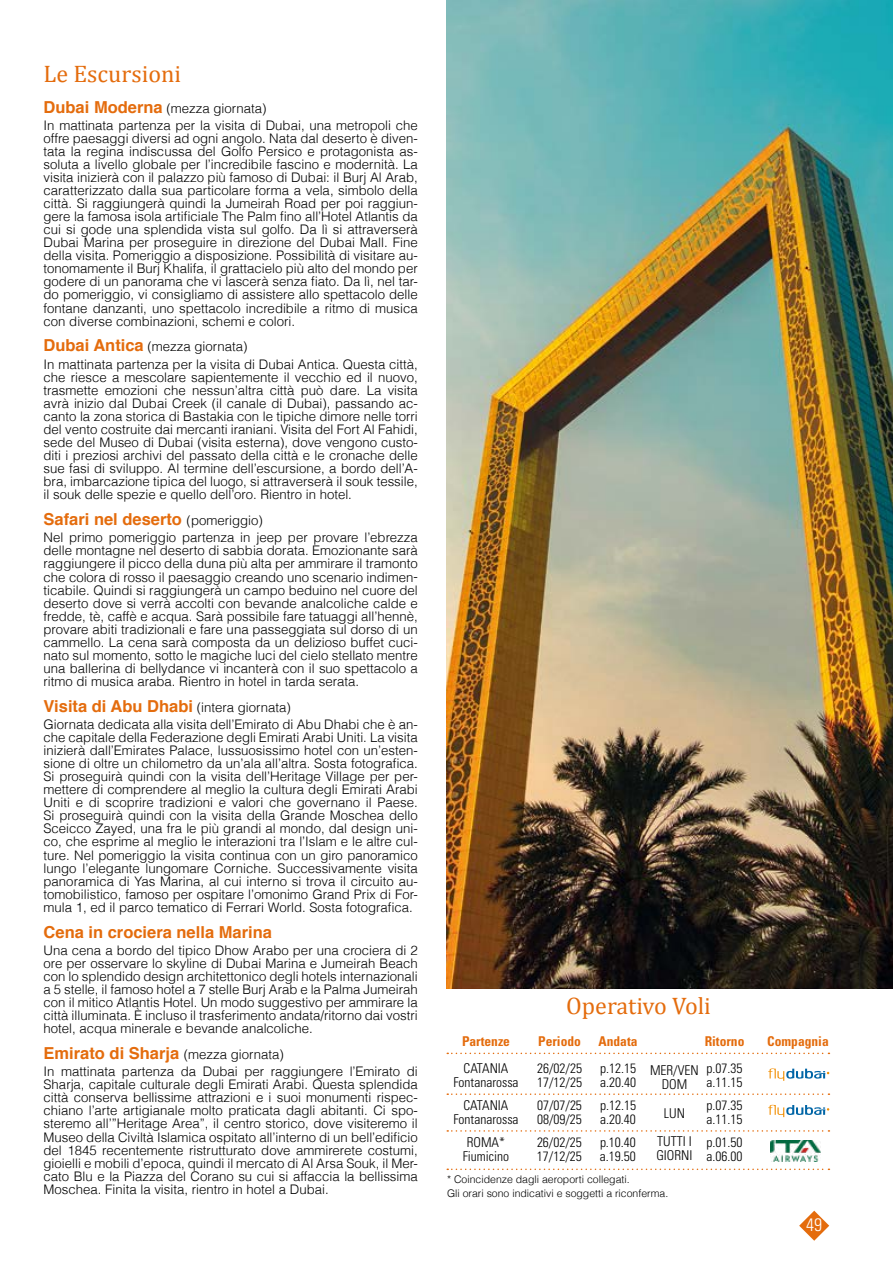
<style>
.page{position:relative;width:893px;height:1263px;background:#fff}
.page>*{position:absolute;margin:0;border:0;box-sizing:border-box;transform-origin:0 0}
.t1{font:24px "Cambria";color:#e46c0d}
.t2{font:300 condensed 18px "Univers LT Std";color:#fff}
.t3{font:700 16.5px "Helvetica";color:#e46c0d}
.t4{font:300 condensed 13.5px/14.2px "Univers LT Std";color:#000;text-align:center}
.t5{font:700 condensed 13.5px "Univers LT Std";color:#e46c0d}
.t6{font:300 13.2px/13px "Helvetica";color:#000;text-align:justify}
.t7{font:300 10.5px/13.5px "Helvetica";color:#000}
.s1{font-weight:700;font-size:16.5px;color:#e46c0d}
.s2{font-weight:300;font-size:13.2px;color:#000}
</style>
<div class="page">
<svg style="left:799px;top:1211px;width:30px;height:30px"></svg>
<img style="left:446px;top:0;width:447px;height:989px">
<svg style="left:447px;top:1093px;width:382px;height:2px"></svg>
<svg style="left:447px;top:1130px;width:382px;height:2px"></svg>
<svg style="left:447px;top:1168px;width:382px;height:2px"></svg>
<svg style="left:447px;top:1052px;width:382px;height:2px"></svg>
<svg style="left:768px;top:1068px;width:61px;height:13px"></svg>
<svg style="left:768px;top:1105px;width:61px;height:12px"></svg>
<img style="left:771px;top:1140px;width:49px;height:21px">
<h1 class="t1" style="left:44px;top:60px;width:139px">Le Escursioni</h1>
<p class="t6" style="left:44px;top:99px;width:376px;line-height:17.2px"><span class="s1">Dubai Moderna</span> (mezza giornata)<br>In mattinata partenza per la visita di Dubai, una metropoli che</p>
<p class="t6" style="left:44px;top:132px;width:376px">offre paesaggi diversi ad ogni angolo. Nata dal deserto è diven&shy;tata la regina indiscussa del Golfo Persico e protagonista as&shy;soluta a livello globale per l’incredibile fascino e modernità. La visita inizierà con il palazzo più famoso di Dubai: il Burj Al Arab, caratterizzato dalla sua particolare forma a vela, simbolo della città. Si raggiungerà quindi la Jumeirah Road per poi raggiun&shy;gere la famosa isola artificiale The Palm fino all’Hotel Atlantis da cui si gode una splendida vista sul golfo. Da lì si attraverserà Dubai Marina per proseguire in direzione del Dubai Mall. Fine della visita. Pomeriggio a disposizione. Possibilità di visitare au&shy;tonomamente il Burj Khalifa, il grattacielo più alto del mondo per godere di un panorama che vi lascerà senza fiato. Da lì, nel tar&shy;do pomeriggio, vi consigliamo di assistere allo spettacolo delle fontane danzanti, uno spettacolo incredibile a ritmo di musica con diverse combinazioni, schemi e colori.</p>
<p class="t6" style="left:44px;top:338px;width:376px;line-height:17.2px"><span class="s1">Dubai Antica</span> (mezza giornata)<br>In mattinata partenza per la visita di Dubai Antica. Questa città,</p>
<p class="t6" style="left:44px;top:370px;width:376px">che riesce a mescolare sapientemente il vecchio ed il nuovo, trasmette emozioni che nessun’altra città può dare. La visita avrà inizio dal Dubai Creek (il canale di Dubai), passando ac&shy;canto la zona storica di Bastakia con le tipiche dimore nelle torri del vento costruite dai mercanti iraniani. Visita del Fort Al Fahidi, sede del Museo di Dubai (visita esterna), dove vengono custo&shy;diti i preziosi archivi del passato della città e le cronache delle sue fasi di sviluppo. Al termine dell’escursione, a bordo dell’A&shy;bra, imbarcazione tipica del luogo, si attraverserà il souk tessile, il souk delle spezie e quello dell’oro. Rientro in hotel.</p>
<p class="t3" style="left:44px;top:506px;width:221px">Safari nel deserto <span class="s2">(pomeriggio)</span></p>
<p class="t6" style="left:44px;top:531px;width:376px">Nel primo pomeriggio partenza in jeep per provare l’ebrezza delle montagne nel deserto di sabbia dorata. Emozionante sarà raggiungere il picco della duna più alta per ammirare il tramonto che colora di rosso il paesaggio creando uno scenario indimen&shy;ticabile. Quindi si raggiungerà un campo beduino nel cuore del deserto dove si verrà accolti con bevande analcoliche calde e fredde, tè, caffè e acqua. Sarà possibile fare tatuaggi all’hennè, provare abiti tradizionali e fare una passeggiata sul dorso di un cammello. La cena sarà composta da un delizioso buffet cuci&shy;nato sul momento, sotto le magiche luci del cielo stellato mentre una ballerina di bellydance vi incanterà con il suo spettacolo a ritmo di musica araba. Rientro in hotel in tarda serata.</p>
<p class="t3" style="left:44px;top:693px;width:249px">Visita di Abu Dhabi <span class="s2">(intera giornata)</span></p>
<p class="t6" style="left:44px;top:718px;width:376px">Giornata dedicata alla visita dell’Emirato di Abu Dhabi che è an&shy;che capitale della Federazione degli Emirati Arabi Uniti. La visita inizierà dall’Emirates Palace, lussuosissimo hotel con un’esten&shy;sione di oltre un chilometro da un’ala all’altra. Sosta fotografica.<br>Si proseguirà quindi con la visita dell’Heritage Village per per&shy;mettere di comprendere al meglio la cultura degli Emirati Arabi Uniti e di scoprire tradizioni e valori che governano il Paese.<br>Si proseguirà quindi con la visita della Grande Moschea dello Sceicco Zayed, una fra le più grandi al mondo, dal design uni&shy;co, che esprime al meglio le interazioni tra l’Islam e le altre cul&shy;ture. Nel pomeriggio la visita continua con un giro panoramico lungo l’elegante lungomare Corniche. Successivamente visita panoramica di Yas Marina, al cui interno si trova il circuito au&shy;tomobilistico, famoso per ospitare l’omonimo Grand Prix di For&shy;mula 1, ed il parco tematico di Ferrari World. Sosta fotografica.</p>
<p class="t3" style="left:44px;top:918px;width:230px">Cena in crociera nella Marina</p>
<p class="t6" style="left:44px;top:943px;width:376px">Una cena a bordo del tipico Dhow Arabo per una crociera di 2 ore per osservare lo skyline di Dubai Marina e Jumeirah Beach con lo splendido design architettonico degli hotels internazionali a 5 stelle, il famoso hotel a 7 stelle Burj Arab e la Palma Jumeirah con il mitico Atlantis Hotel. Un modo suggestivo per ammirare la città illuminata. È incluso il trasferimento andata/ritorno dai vostri hotel, acqua minerale e bevande analcoliche.</p>
<p class="t3" style="left:44px;top:1040px;width:242px">Emirato di Sharja <span class="s2">(mezza giornata)</span></p>
<p class="t6" style="left:44px;top:1065px;width:376px">In mattinata partenza da Dubai per raggiungere l’Emirato di Sharja, capitale culturale degli Emirati Arabi. Questa splendida città conserva bellissime attrazioni e i suoi monumenti rispec&shy;chiano l’arte artigianale molto praticata dagli abitanti. Ci spo&shy;steremo all’”Heritage Area”, il centro storico, dove visiteremo il Museo della Civiltà Islamica ospitato all’interno di un bell’edificio del 1845 recentemente ristrutturato dove ammirerete costumi, gioielli e mobili d’epoca, quindi il mercato di Al Arsa Souk, il Mer&shy;cato Blu e la Piazza del Corano su cui si affaccia la bellissima Moschea. Finita la visita, rientro in hotel a Dubai.</p>
<h1 class="t1" style="left:566px;top:992px;width:146px">Operativo Voli</h1>
<p class="t5" style="left:462px;top:1033px;width:50px">Partenze</p>
<p class="t5" style="left:538px;top:1033px;width:44px">Periodo</p>
<p class="t5" style="left:598px;top:1033px;width:41px">Andata</p>
<p class="t5" style="left:705px;top:1033px;width:41px">Ritorno</p>
<p class="t5" style="left:767px;top:1033px;width:63px">Compagnia</p>
<p class="t4" style="left:464px;top:1061px;width:46px">CATANIA</p>
<p class="t4" style="left:537px;top:1061px;width:46px">26/02/25</p>
<p class="t4" style="left:600px;top:1061px;width:37px">p.12.15</p>
<p class="t4" style="left:706px;top:1061px;width:37px">p.07.35</p>
<p class="t4" style="left:453px;top:1075px;width:67px">Fontanarossa</p>
<p class="t4" style="left:537px;top:1075px;width:46px">17/12/25</p>
<p class="t4" style="left:600px;top:1075px;width:37px">a.20.40</p>
<p class="t4" style="left:706px;top:1075px;width:37px">a.11.15</p>
<p class="t4" style="left:464px;top:1098px;width:46px">CATANIA</p>
<p class="t4" style="left:537px;top:1098px;width:46px">07/07/25</p>
<p class="t4" style="left:600px;top:1098px;width:37px">p.12.15</p>
<p class="t4" style="left:706px;top:1098px;width:37px">p.07.35</p>
<p class="t4" style="left:453px;top:1112px;width:67px">Fontanarossa</p>
<p class="t4" style="left:537px;top:1112px;width:46px">08/09/25</p>
<p class="t4" style="left:600px;top:1112px;width:37px">a.20.40</p>
<p class="t4" style="left:706px;top:1112px;width:37px">a.11.15</p>
<p class="t4" style="left:467px;top:1135px;width:40px">ROMA*</p>
<p class="t4" style="left:537px;top:1135px;width:46px">26/02/25</p>
<p class="t4" style="left:600px;top:1135px;width:37px">p.10.40</p>
<p class="t4" style="left:706px;top:1135px;width:37px">p.01.50</p>
<p class="t4" style="left:463px;top:1149px;width:48px">Fiumicino</p>
<p class="t4" style="left:537px;top:1149px;width:46px">17/12/25</p>
<p class="t4" style="left:600px;top:1149px;width:37px">a.19.50</p>
<p class="t4" style="left:706px;top:1149px;width:37px">a.06.00</p>
<p class="t7" style="left:447px;top:1172px;width:223px">* Coincidenze dagli aeroporti collegati.<br>Gli orari sono indicativi e soggetti a riconferma.</p>
<p class="t4" style="left:650px;top:1063px;width:50px">MER/VEN<br>DOM</p>
<p class="t4" style="left:664px;top:1106px;width:23px">LUN</p>
<p class="t4" style="left:656px;top:1134px;width:38px;text-align:left">TUTTI I<br>GIORNI</p>
<h2 class="t2" style="left:806px;top:1214px;width:17px">49</h2>
</div>
